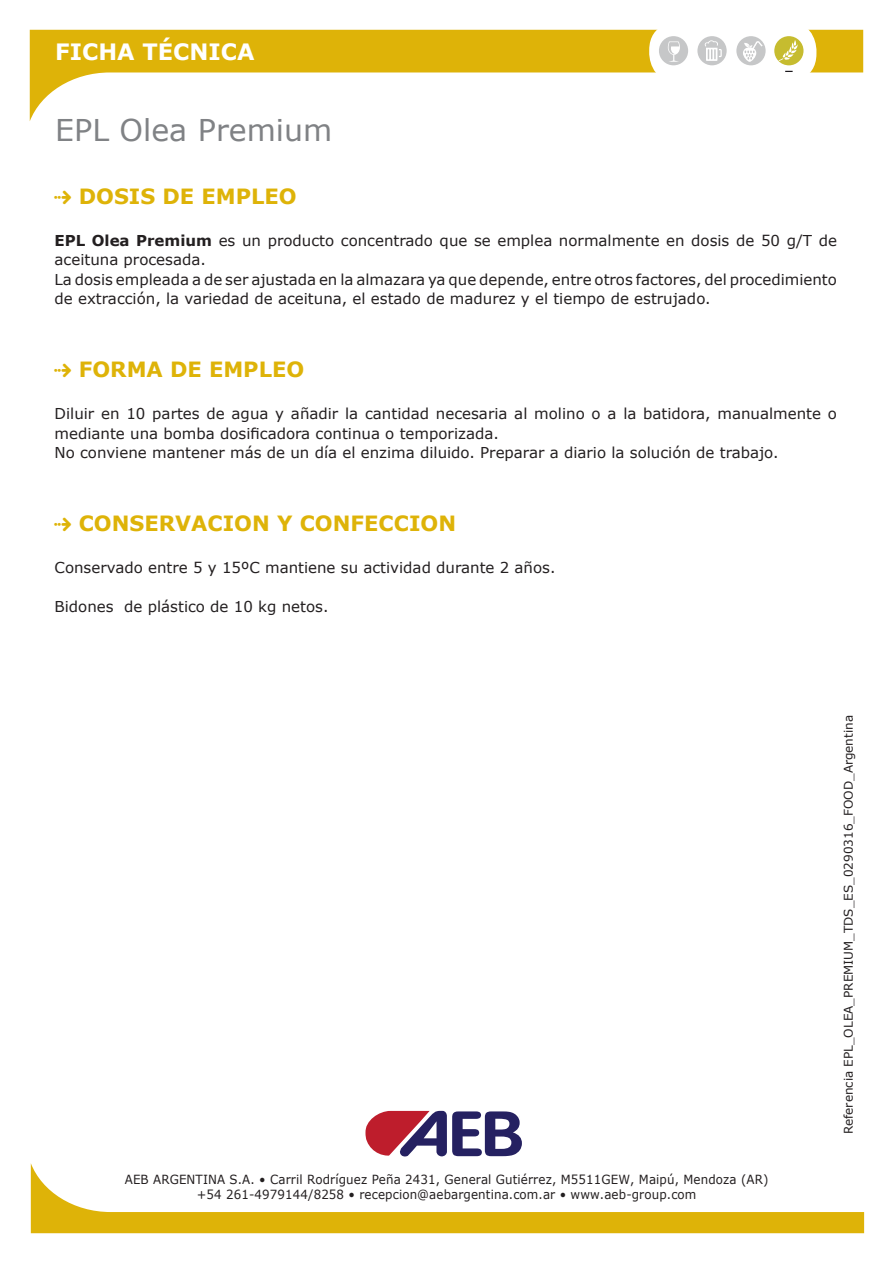
<style>
.page{position:relative;width:893px;height:1263px;background:#fff}
.page>*{position:absolute;margin:0;border:0;box-sizing:border-box;transform-origin:0 0}
.titolo_retro{font:30px "Verdana";color:#808285}
.t1{font:700 22.5px "Verdana";color:#fff}
.t2{font:700 21px "Verdana";color:#deb308}
.testo_ok{font:15px/19.5px "Verdana";color:#231f20}
.t3{font:12.6px/15.1px "Verdana";letter-spacing:.01em;color:#231f20;text-align:center;scale:.94 1}
.Reference{font:12px "Verdana";color:#231f20}
.s1{font-weight:700}
</style>
<div class="page">
<svg style="left:30px;top:30px;width:833px;height:91px"></svg>
<svg style="left:31px;top:1164px;width:833px;height:69px"></svg>
<svg style="left:365px;top:1110px;width:157px;height:47px"></svg>
<div style="left:649px;top:22px;width:167px;height:60px;background:#fff;border-radius:28px"></div>
<div style="left:774px;top:36px;width:29px;height:29px;background:#c6bc2f;border-radius:50%"></div>
<svg style="left:779px;top:40px;width:19px;height:21px"></svg>
<div style="left:736px;top:36px;width:30px;height:29px;background:#c6c7c8;border-radius:50%"></div>
<div style="left:659px;top:36px;width:29px;height:29px;background:#c6c7c8;border-radius:50%"></div>
<div style="left:697px;top:36px;width:30px;height:29px;background:#c6c7c8;border-radius:50%"></div>
<svg style="left:705px;top:40px;width:17px;height:21px"></svg>
<svg style="left:668px;top:41px;width:12px;height:21px"></svg>
<svg style="left:743px;top:41px;width:20px;height:21px"></svg>
<h2 class="t1" style="left:55px;top:37px;width:201px">FICHA TÉCNICA</h2>
<p class="titolo_retro" style="left:55px;top:111px;width:278px">EPL Olea Premium</p>
<p class="t2" style="left:79px;top:183px;width:219px">DOSIS DE EMPLEO</p>
<p class="testo_ok" style="left:55px;top:230px;width:784px"><span class="s1">EPL Olea Premium</span> es un producto concentrado que se emplea normalmente en dosis de 50 g/T de aceituna procesada.</p>
<p class="testo_ok" style="left:55px;top:269px;width:784px">La dosis empleada a de ser ajustada en la almazara ya que depende, entre otros factores, del procedimiento de extracción, la variedad de aceituna, el estado de madurez y el tiempo de estrujado.</p>
<p class="t2" style="left:79px;top:356px;width:227px">FORMA DE EMPLEO</p>
<p class="testo_ok" style="left:55px;top:403px;width:784px">Diluir en 10 partes de agua y añadir la cantidad necesaria al molino o a la batidora, manualmente o mediante una bomba dosificadora continua o temporizada.</p>
<p class="testo_ok" style="left:55px;top:442px;width:726px">No conviene mantener más de un día el enzima diluido. Preparar a diario la solución de trabajo.</p>
<p class="t2" style="left:79px;top:510px;width:379px">CONSERVACION Y CONFECCION</p>
<p class="testo_ok" style="left:55px;top:557px;width:502px">Conservado entre 5 y 15ºC mantiene su actividad durante 2 años.</p>
<p class="testo_ok" style="left:55px;top:596px;width:275px">Bidones de plástico de 10 kg netos.</p>
<p class="t3" style="left:125px;top:1171px;width:686px">AEB ARGENTINA S.A. • Carril Rodríguez Peña 2431, General Gutiérrez, M5511GEW, Maipú, Mendoza (AR) +54 261-4979144/8258 • recepcion@aebargentina.com.ar • www.aeb-group.com</p>
<p class="Reference" style="left:841px;top:1134px;width:420px;rotate:-90deg">Referencia EPL_OLEA_PREMIUM_TDS_ES_0290316_FOOD_Argentina</p>
</div>
